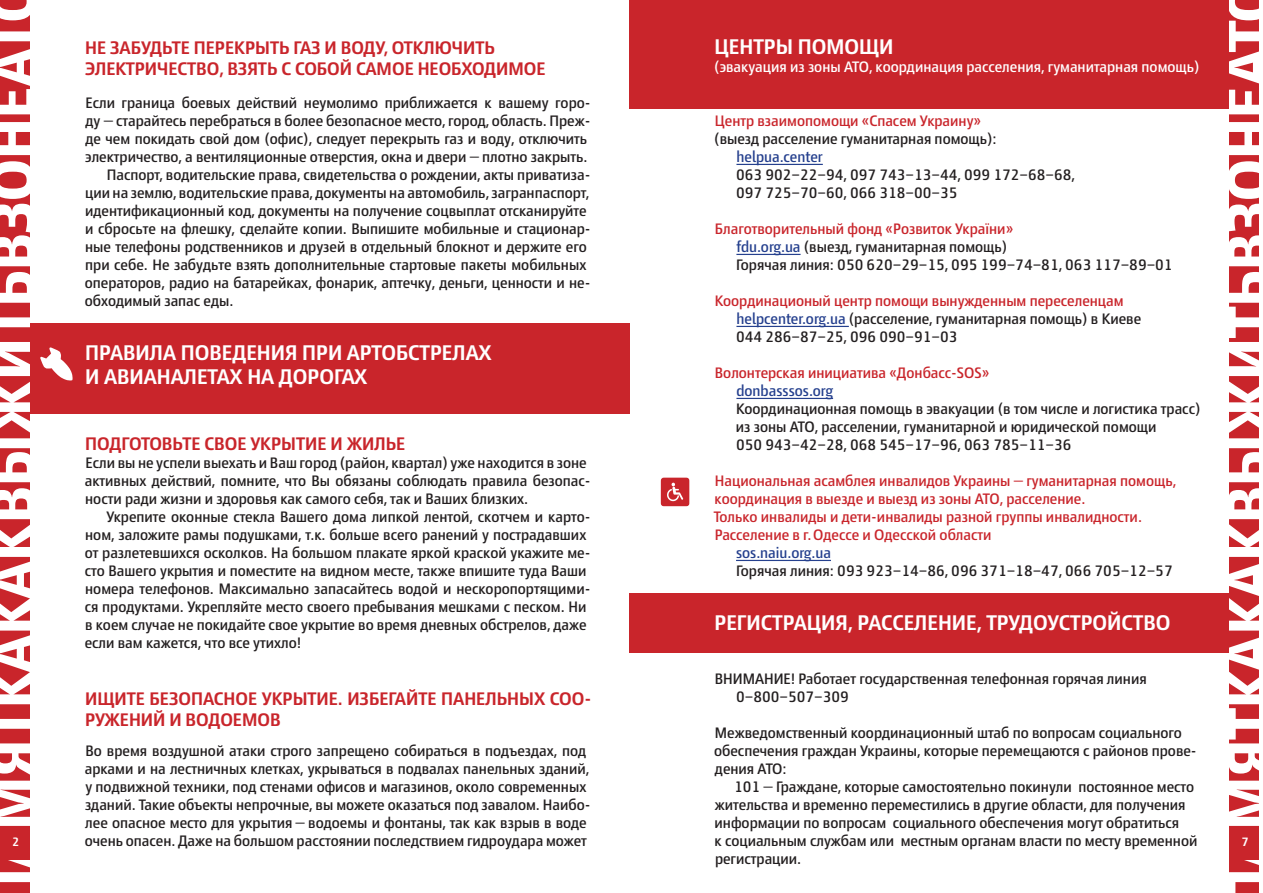
<style>
.page{position:relative;width:1263px;height:893px;background:#fff}
.page>*{position:absolute;margin:0;border:0;box-sizing:border-box;transform-origin:0 0}
.t1{font:500 21px/24px "Den Haag Narrow";color:#fff}
.t2{font:500 18px/21px "Den Haag Narrow";color:#c9252b}
.t3{font:15px/18px "Den Haag Narrow";color:#231f20}
.t4{font:15px/18px "Den Haag Narrow";color:#c9252b}
.t5{font:15px "Den Haag Narrow";color:#fff}
.t6{font:15px "Den Haag Narrow";color:#25408e}
.t7{font:500 12px "Den Haag Narrow";color:#fff}
.s1{color:#c9252b}
.s2{color:#25408e}
</style>
<div class="page">
<svg style="left:0;top:0;width:34px;height:893px"></svg>
<div style="left:30px;top:324px;width:599px;height:90px;background:#c9252b"></div>
<div style="left:0;top:826px;width:30px;height:34px;background:#c9252b"></div>
<svg style="left:40px;top:347px;width:33px;height:34px"></svg>
<svg style="left:1227px;top:0;width:32px;height:893px"></svg>
<div style="left:1229px;top:826px;width:30px;height:34px;background:#c9252b"></div>
<div style="left:629px;top:593px;width:600px;height:59px;background:#c9252b"></div>
<div style="left:629px;top:0;width:600px;height:108px;background:#c9252b"></div>
<hr style="left:736px;top:164px;width:87px;height:1px;background:#25408e">
<hr style="left:736px;top:254px;width:64px;height:1px;background:#25408e">
<hr style="left:736px;top:326px;width:113px;height:1px;background:#25408e">
<hr style="left:736px;top:398px;width:97px;height:1px;background:#25408e">
<hr style="left:736px;top:560px;width:95px;height:1px;background:#25408e">
<svg style="left:661px;top:478px;width:28px;height:28px"></svg>
<h1 class="t1" style="left:714px;top:37px;width:180px">ЦЕНТРЫ ПОМОЩИ</h1>
<p class="t5" style="left:714px;top:61px;width:487px">(эвакуация из зоны АТО, координация расселения, гуманитарная помощь)</p>
<p class="t2" style="left:85px;top:39px;width:462px">НЕ ЗАБУДЬТЕ ПЕРЕКРЫТЬ ГАЗ И ВОДУ, ОТКЛЮЧИТЬ<br>ЭЛЕКТРИЧЕСТВО, ВЗЯТЬ С СОБОЙ САМОЕ НЕОБХОДИМОЕ</p>
<p class="t3" style="left:85px;top:96px;width:506px">Если граница боевых действий неумолимо приближается к вашему горо-</p>
<p class="t3" style="left:86px;top:114px;width:506px">ду — старайтесь перебраться в более безопасное место, город, область. Преж-</p>
<p class="t3" style="left:86px;top:132px;width:503px">де чем покидать свой дом (офис), следует перекрыть газ и воду, отключить</p>
<p class="t3" style="left:85px;top:150px;width:503px">электричество, а вентиляционные отверстия, окна и двери — плотно закрыть.</p>
<p class="t3" style="left:107px;top:168px;width:485px">Паспорт, водительские права, свидетельства о рождении, акты приватиза-</p>
<p class="t3" style="left:85px;top:186px;width:505px">ции на землю, водительские права, документы на автомобиль, загранпаспорт,</p>
<p class="t3" style="left:85px;top:204px;width:503px">идентификационный код, документы на получение соцвыплат отсканируйте</p>
<p class="t3" style="left:85px;top:222px;width:507px">и сбросьте на флешку, сделайте копии. Выпишите мобильные и стационар-</p>
<p class="t3" style="left:85px;top:240px;width:503px">ные телефоны родственников и друзей в отдельный блокнот и держите его</p>
<p class="t3" style="left:85px;top:258px;width:503px">при себе. Не забудьте взять дополнительные стартовые пакеты мобильных</p>
<p class="t3" style="left:85px;top:276px;width:507px">операторов, радио на батарейках, фонарик, аптечку, деньги, ценности и не-</p>
<p class="t3" style="left:85px;top:294px;width:150px">обходимый запас еды.</p>
<h1 class="t1" style="left:85px;top:343px;width:408px">ПРАВИЛА ПОВЕДЕНИЯ ПРИ АРТОБСТРЕЛАХ<br>И АВИАНАЛЕТАХ НА ДОРОГАХ</h1>
<p class="t4" style="left:715px;top:114px;width:268px">Центр взаимопомощи «Спасем Украину»</p>
<p class="t3" style="left:714px;top:132px;width:284px">(выезд расселение гуманитарная помощь):</p>
<p class="t6" style="left:736px;top:151px;width:88px">helpua.center</p>
<p class="t3" style="left:736px;top:168px;width:340px">063 902–22–94, 097 743–13–44, 099 172–68–68,<br>097 725–70–60, 066 318–00–35</p>
<p class="t3" style="left:736px;top:222px;width:438px;text-indent:-21px"><span class="s1">Благотворительный фонд «Розвиток України»<br></span><span class="s2">fdu.org.ua</span> (выезд, гуманитарная помощь)<br>Горячая линия: 050 620–29–15, 095 199–74–81, 063 117–89–01</p>
<p class="t3" style="left:736px;top:294px;width:407px;text-indent:-21px"><span class="s1">Координационый центр помощи вынужденным переселенцам </span><span class="s2">helpcenter.org.ua</span> (расселение, гуманитарная помощь) в Киеве<br>044 286–87–25, 096 090–91–03</p>
<p class="t4" style="left:715px;top:366px;width:276px">Волонтерская инициатива «Донбасс-SOS»</p>
<p class="t6" style="left:736px;top:385px;width:98px">donbasssos.org</p>
<p class="t3" style="left:736px;top:402px;width:466px">Координационная помощь в эвакуации (в том числе и логистика трасс) из зоны АТО, расселении, гуманитарной и юридической помощи<br>050 943–42–28, 068 545–17–96, 063 785–11–36</p>
<p class="t4" style="left:714px;top:474px;width:464px">Национальная асамблея инвалидов Украины — гуманитарная помощь, координация в выезде и выезд из зоны АТО, расселение.<br>Только инвалиды и дети-инвалиды разной группы инвалидности.<br>Расселение в г. Одессе и Одесской области</p>
<p class="t6" style="left:736px;top:547px;width:96px">sos.naiu.org.ua</p>
<p class="t3" style="left:736px;top:564px;width:438px">Горячая линия: 093 923–14–86, 096 371–18–47, 066 705–12–57</p>
<h1 class="t1" style="left:714px;top:613px;width:457px">РЕГИСТРАЦИЯ, РАССЕЛЕНИЕ, ТРУДОУСТРОЙСТВО</h1>
<p class="t3" style="left:736px;top:672px;width:412px;text-indent:-21px">ВНИМАНИЕ! Работает государственная телефонная горячая линия<br>0–800–507–309</p>
<p class="t3" style="left:714px;top:726px;width:484px">Межведомственный координационный штаб по вопросам социального обеспечения граждан Украины, которые перемещаются с районов прове&shy;дения АТО:</p>
<p class="t3" style="left:715px;top:780px;width:484px;text-indent:20px">101 — Граждане, которые самостоятельно покинули постоянное место жительства и временно переместились в другие области, для получения информации по вопросам социального обеспечения могут обратиться<br>к социальным службам или местным органам власти по месту временной регистрации.</p>
<p class="t2" style="left:85px;top:435px;width:322px">ПОДГОТОВЬТЕ СВОЕ УКРЫТИЕ И ЖИЛЬЕ</p>
<p class="t3" style="left:85px;top:456px;width:507px">Если вы не успели выехать и Ваш город (район, квартал) уже находится в зоне активных действий, помните, что Вы обязаны соблюдать правила безопас&shy;ности ради жизни и здоровья как самого себя, так и Ваших близких.</p>
<p class="t3" style="left:85px;top:510px;width:507px;text-indent:22px">Укрепите оконные стекла Вашего дома липкой лентой, скотчем и карто&shy;ном, заложите рамы подушками, т.к. больше всего ранений у пострадавших от разлетевшихся осколков. На большом плакате яркой краской укажите ме&shy;сто Вашего укрытия и поместите на видном месте, также впишите туда Ваши номера телефонов. Максимально запасайтесь водой и нескоропортящими&shy;ся продуктами. Укрепляйте место своего пребывания мешками с песком. Ни в коем случае не покидайте свое укрытие во время дневных обстрелов, даже если вам кажется, что все утихло!</p>
<p class="t2" style="left:85px;top:690px;width:508px">ИЩИТЕ БЕЗОПАСНОЕ УКРЫТИЕ. ИЗБЕГАЙТЕ ПАНЕЛЬНЫХ СОО-<br>РУЖЕНИЙ И ВОДОЕМОВ</p>
<p class="t3" style="left:85px;top:744px;width:507px">Во время воздушной атаки строго запрещено собираться в подъездах, под арками и на лестничных клетках, укрываться в подвалах панельных зданий, у подвижной техники, под стенами офисов и магазинов, около современных зданий. Такие объекты непрочные, вы можете оказаться под завалом. Наибо&shy;лее опасное место для укрытия — водоемы и фонтаны, так как взрыв в воде</p>
<p class="t7" style="left:12px;top:837px;width:9px">2</p>
<p class="t3" style="left:85px;top:834px;width:504px">очень опасен. Даже на большом расстоянии последствием гидроудара может</p>
<p class="t7" style="left:1241px;top:837px;width:9px">7</p>
</div>
